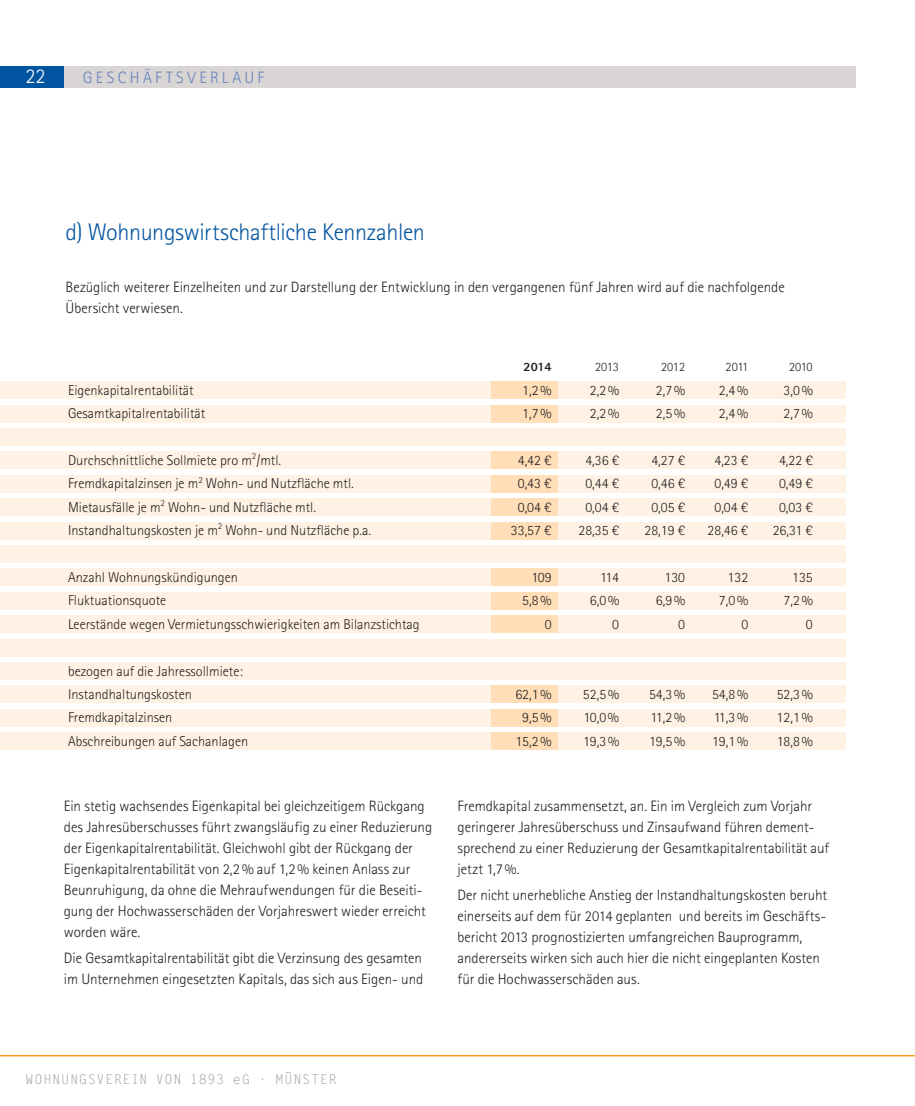
<style>
.page{position:relative;width:915px;height:1106px;background:#fff}
.page>*{position:absolute;margin:0;border:0;box-sizing:border-box;transform-origin:0 0}
.t1{font:300 24px "Rotis Sans Serif Std";letter-spacing:-.015em;color:#0054a0}
.t2{font:300 21px "Rotis Sans Serif";color:#fff}
.t3{font:300 16.5px "Rotis Sans Serif";letter-spacing:.205em;color:#6983bd}
.t4{font:300 15px/21px "Rotis Sans Serif Std";color:#231f20}
.t5{font:300 14.25px/23.4px "Rotis Sans Serif Std";color:#231f20}
.t6{font:13.5px "Letter Gothic Std";letter-spacing:.05em;color:#9f9b98}
.t7{font:300 12.75px "Rotis Sans Serif Std";letter-spacing:-.02em;color:#231f20}
.t8{font:800 12.75px "Rotis Sans Serif Std";color:#231f20}
</style>
<div class="page">
<div style="left:64px;top:66px;width:791px;height:21px;background:#d8d5d4"></div>
<div style="left:0;top:66px;width:64px;height:21px;background:#0054a0"></div>
<hr style="left:0;top:1054px;width:914px;height:2px;background:#f99d27">
<div style="left:0;top:382px;width:845px;height:17px;background:#fff2e4"></div>
<div style="left:0;top:405px;width:845px;height:17px;background:#fff2e4"></div>
<div style="left:0;top:428px;width:845px;height:17px;background:#fff2e4"></div>
<div style="left:0;top:452px;width:845px;height:17px;background:#fff2e4"></div>
<div style="left:0;top:475px;width:845px;height:17px;background:#fff2e4"></div>
<div style="left:0;top:499px;width:845px;height:17px;background:#fff2e4"></div>
<div style="left:0;top:522px;width:845px;height:17px;background:#fff2e4"></div>
<div style="left:0;top:545px;width:845px;height:17px;background:#fff2e4"></div>
<div style="left:0;top:569px;width:845px;height:17px;background:#fff2e4"></div>
<div style="left:0;top:592px;width:845px;height:17px;background:#fff2e4"></div>
<div style="left:0;top:615px;width:845px;height:17px;background:#fff2e4"></div>
<div style="left:0;top:639px;width:845px;height:17px;background:#fff2e4"></div>
<div style="left:0;top:662px;width:845px;height:17px;background:#fff2e4"></div>
<div style="left:0;top:686px;width:845px;height:17px;background:#fff2e4"></div>
<div style="left:0;top:709px;width:845px;height:17px;background:#fff2e4"></div>
<div style="left:0;top:732px;width:845px;height:17px;background:#fff2e4"></div>
<div style="left:491px;top:382px;width:67px;height:17px;background:#ffdeb8"></div>
<div style="left:491px;top:405px;width:67px;height:17px;background:#ffdeb8"></div>
<div style="left:491px;top:452px;width:67px;height:17px;background:#ffdeb8"></div>
<div style="left:491px;top:475px;width:67px;height:17px;background:#ffdeb8"></div>
<div style="left:491px;top:499px;width:67px;height:17px;background:#ffdeb8"></div>
<div style="left:491px;top:522px;width:67px;height:17px;background:#ffdeb8"></div>
<div style="left:491px;top:569px;width:67px;height:17px;background:#ffdeb8"></div>
<div style="left:491px;top:592px;width:67px;height:17px;background:#ffdeb8"></div>
<div style="left:491px;top:615px;width:67px;height:17px;background:#ffdeb8"></div>
<div style="left:491px;top:686px;width:67px;height:17px;background:#ffdeb8"></div>
<div style="left:491px;top:709px;width:67px;height:17px;background:#ffdeb8"></div>
<div style="left:491px;top:732px;width:67px;height:17px;background:#ffdeb8"></div>
<h2 class="t2" style="left:26px;top:69px;width:21px">22</h2>
<p class="t3" style="left:83px;top:72px;width:182px">GESCHÄFTSVERLAUF</p>
<h1 class="t1" style="left:65px;top:222px;width:361px">d) Wohnungswirtschaftliche Kennzahlen</h1>
<p class="t4" style="left:65px;top:278px;width:720px">Bezüglich weiterer Einzelheiten und zur Darstellung der Entwicklung in den vergangenen fünf Jahren wird auf die nachfolgende<br>Übersicht verwiesen.</p>
<p class="t8" style="left:523px;top:362px;width:29px">2014</p>
<p class="t7" style="left:594px;top:362px;width:26px">2013</p>
<p class="t7" style="left:660px;top:362px;width:26px">2012</p>
<p class="t7" style="left:725px;top:362px;width:24px">2011</p>
<p class="t7" style="left:788px;top:362px;width:25px">2010</p>
<p class="t5" style="left:68px;top:380px;width:127px">Eigenkapitalrentabilität</p>
<p class="t5" style="left:522px;top:380px;width:31px">1,2 %</p>
<p class="t5" style="left:589px;top:380px;width:31px">2,2 %</p>
<p class="t5" style="left:655px;top:380px;width:31px">2,7 %</p>
<p class="t5" style="left:718px;top:380px;width:31px">2,4 %</p>
<p class="t5" style="left:783px;top:380px;width:31px">3,0 %</p>
<p class="t5" style="left:68px;top:403px;width:139px">Gesamtkapitalrentabilität</p>
<p class="t5" style="left:522px;top:403px;width:31px">1,7 %</p>
<p class="t5" style="left:589px;top:403px;width:31px">2,2 %</p>
<p class="t5" style="left:655px;top:403px;width:31px">2,5 %</p>
<p class="t5" style="left:718px;top:403px;width:31px">2,4 %</p>
<p class="t5" style="left:783px;top:403px;width:31px">2,7 %</p>
<p class="t5" style="left:68px;top:450px;width:214px">Durchschnittliche Sollmiete pro m<sup>2</sup>/mtl.</p>
<p class="t5" style="left:517px;top:450px;width:35px">4,42 €</p>
<p class="t5" style="left:585px;top:450px;width:35px">4,36 €</p>
<p class="t5" style="left:651px;top:450px;width:35px">4,27 €</p>
<p class="t5" style="left:714px;top:450px;width:35px">4,23 €</p>
<p class="t5" style="left:778px;top:450px;width:35px">4,22 €</p>
<p class="t5" style="left:68px;top:473px;width:287px">Fremdkapitalzinsen je m<sup>2</sup> Wohn- und Nutzfläche mtl.</p>
<p class="t5" style="left:517px;top:473px;width:35px">0,43 €</p>
<p class="t5" style="left:585px;top:473px;width:35px">0,44 €</p>
<p class="t5" style="left:651px;top:473px;width:35px">0,46 €</p>
<p class="t5" style="left:714px;top:473px;width:35px">0,49 €</p>
<p class="t5" style="left:778px;top:473px;width:35px">0,49 €</p>
<p class="t5" style="left:68px;top:496px;width:249px">Mietausfälle je m<sup>2</sup> Wohn- und Nutzfläche mtl.</p>
<p class="t5" style="left:517px;top:496px;width:35px">0,04 €</p>
<p class="t5" style="left:585px;top:496px;width:35px">0,04 €</p>
<p class="t5" style="left:651px;top:496px;width:35px">0,05 €</p>
<p class="t5" style="left:714px;top:496px;width:35px">0,04 €</p>
<p class="t5" style="left:778px;top:496px;width:35px">0,03 €</p>
<p class="t5" style="left:68px;top:520px;width:304px">Instandhaltungskosten je m<sup>2</sup> Wohn- und Nutzfläche p.a.</p>
<p class="t5" style="left:510px;top:520px;width:42px">33,57 €</p>
<p class="t5" style="left:578px;top:520px;width:42px">28,35 €</p>
<p class="t5" style="left:644px;top:520px;width:42px">28,19 €</p>
<p class="t5" style="left:707px;top:520px;width:42px">28,46 €</p>
<p class="t5" style="left:772px;top:520px;width:42px">26,31 €</p>
<p class="t5" style="left:68px;top:567px;width:171px">Anzahl Wohnungskündigungen</p>
<p class="t5" style="left:531px;top:567px;width:22px">109</p>
<p class="t5" style="left:600px;top:567px;width:20px">114</p>
<p class="t5" style="left:664px;top:567px;width:22px">130</p>
<p class="t5" style="left:727px;top:567px;width:22px">132</p>
<p class="t5" style="left:791px;top:567px;width:22px">135</p>
<p class="t5" style="left:68px;top:590px;width:100px">Fluktuationsquote</p>
<p class="t5" style="left:522px;top:590px;width:31px">5,8 %</p>
<p class="t5" style="left:589px;top:590px;width:31px">6,0 %</p>
<p class="t5" style="left:655px;top:590px;width:31px">6,9 %</p>
<p class="t5" style="left:718px;top:590px;width:31px">7,0 %</p>
<p class="t5" style="left:783px;top:590px;width:31px">7,2 %</p>
<p class="t5" style="left:68px;top:613px;width:353px">Leerstände wegen Vermietungsschwierigkeiten am Bilanzstichtag</p>
<p class="t5" style="left:544px;top:613px;width:8px">0</p>
<p class="t5" style="left:612px;top:613px;width:8px">0</p>
<p class="t5" style="left:678px;top:613px;width:8px">0</p>
<p class="t5" style="left:741px;top:613px;width:8px">0</p>
<p class="t5" style="left:805px;top:613px;width:8px">0</p>
<p class="t5" style="left:68px;top:660px;width:176px">bezogen auf die Jahressollmiete:<br>Instandhaltungskosten</p>
<p class="t5" style="left:515px;top:684px;width:38px">62,1 %</p>
<p class="t5" style="left:582px;top:684px;width:38px">52,5 %</p>
<p class="t5" style="left:648px;top:684px;width:38px">54,3 %</p>
<p class="t5" style="left:711px;top:684px;width:38px">54,8 %</p>
<p class="t5" style="left:776px;top:684px;width:38px">52,3 %</p>
<p class="t5" style="left:68px;top:707px;width:106px">Fremdkapitalzinsen</p>
<p class="t5" style="left:522px;top:707px;width:31px">9,5 %</p>
<p class="t5" style="left:583px;top:707px;width:37px">10,0 %</p>
<p class="t5" style="left:650px;top:707px;width:36px">11,2 %</p>
<p class="t5" style="left:713px;top:707px;width:36px">11,3 %</p>
<p class="t5" style="left:776px;top:707px;width:38px">12,1 %</p>
<p class="t5" style="left:68px;top:730px;width:182px">Abschreibungen auf Sachanlagen</p>
<p class="t5" style="left:515px;top:730px;width:38px">15,2 %</p>
<p class="t5" style="left:582px;top:730px;width:38px">19,3 %</p>
<p class="t5" style="left:648px;top:730px;width:38px">19,5 %</p>
<p class="t5" style="left:711px;top:730px;width:38px">19,1 %</p>
<p class="t5" style="left:776px;top:730px;width:38px">18,8 %</p>
<p class="t4" style="left:64px;top:797px;width:370px">Ein stetig wachsendes Eigenkapital bei gleichzeitigem Rückgang des Jahresüberschusses führt zwangsläufig zu einer Reduzierung der Eigenkapitalrentabilität. Gleichwohl gibt der Rückgang der Eigenkapitalrentabilität von 2,2 % auf 1,2 % keinen Anlass zur Beunruhigung, da ohne die Mehraufwendungen für die Beseiti&shy;gung der Hochwasserschäden der Vorjahreswert wieder erreicht worden wäre.</p>
<p class="t4" style="left:64px;top:949px;width:361px">Die Gesamtkapitalrentabilität gibt die Verzinsung des gesamten im Unternehmen eingesetzten Kapitals, das sich aus Eigen- und</p>
<p class="t4" style="left:457px;top:797px;width:373px">Fremdkapital zusammensetzt, an. Ein im Vergleich zum Vorjahr geringerer Jahresüberschuss und Zinsaufwand führen dement&shy;sprechend zu einer Reduzierung der Gesamtkapitalrentabilität auf jetzt 1,7 %.</p>
<p class="t4" style="left:457px;top:886px;width:371px">Der nicht unerhebliche Anstieg der Instandhaltungskosten beruht einerseits auf dem für 2014 geplanten und bereits im Geschäfts&shy;bericht 2013 prognostizierten umfangreichen Bauprogramm, andererseits wirken sich auch hier die nicht eingeplanten Kosten für die Hochwasserschäden aus.</p>
<p class="t6" style="left:26px;top:1072px;width:312px">WOHNUNGSVEREIN VON 1893 eG · MÜNSTER</p>
</div>
